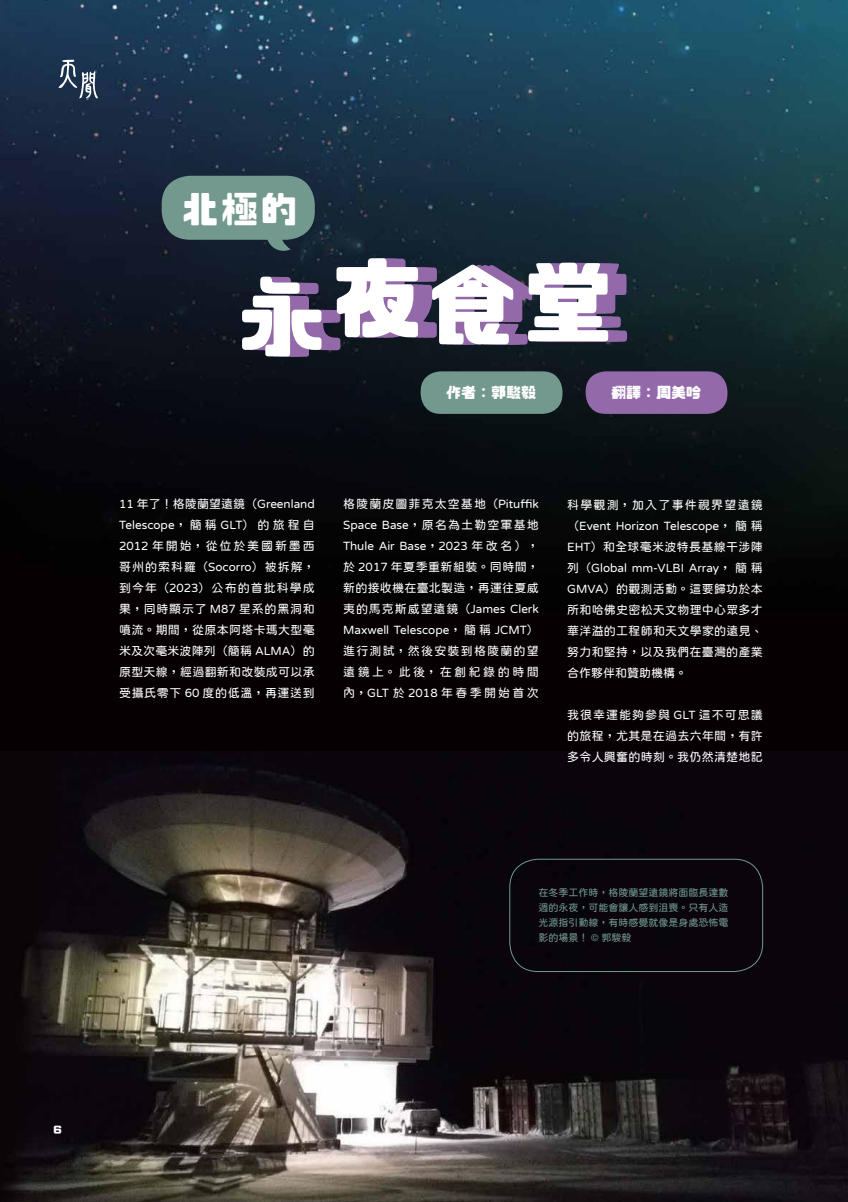
<style>
.page{position:relative;width:848px;height:1202px;background:#fff}
.page>*{position:absolute;margin:0;border:0;box-sizing:border-box;transform-origin:0 0}
.t1{font:90px "CP & TRANS";letter-spacing:-.79em;color:#fff}
.t2{font:37px "CP & TRANS";color:#fff}
.t3{font:15px "CP & TRANS";color:#fff}
.t4{font:12px/21px "jf openhuninn 1.1";letter-spacing:.02em;color:#fff;text-align:justify}
.t5{font:10px/15px "jf openhuninn 1.1";color:#73998e;text-align:justify}
.t6{font:9px "CP & TRANS";color:#fff}
.s1{color:#9369aa}
</style>
<div class="page">
<img style="left:0;top:0;width:848px;height:751px">
<img style="left:0;top:751px;width:848px;height:451px">
<svg style="left:58px;top:60px;width:40px;height:38px;background:#516277"></svg>
<div style="left:585px;top:371px;width:142px;height:43px;background:#9369aa;border-radius:20px"></div>
<div style="left:509px;top:859px;width:254px;height:113px;border:1px solid #73998e;border-radius:28px"></div>
<div style="left:420px;top:371px;width:142px;height:43px;background:#73998e;border-radius:20px"></div>
<div style="left:162px;top:176px;width:153px;height:64px;background:#73998e;border-radius:28px"></div>
<svg style="left:266px;top:239px;width:25px;height:12px"></svg>
<h2 class="t2" style="left:182px;top:191px;width:117px">北極的</h2>
<h1 class="t1" style="left:237px;top:260px;width:397px">永<span class="s1">永</span>夜<span class="s1">夜</span>食<span class="s1">食</span>堂<span class="s1">堂</span></h1>
<p class="t3" style="left:611px;top:385px;width:91px">翻譯：周美吟</p>
<p class="t3" style="left:446px;top:385px;width:91px">作者：郭駿毅</p>
<p class="t4" style="left:119px;top:493px;width:197px">11 年了！格陵蘭望遠鏡（Greenland Telescope，簡稱 GLT）的旅程自2012 年開始，從位於美國新墨西哥州的索科羅（Socorro）被拆解，到今年（2023）公布的首批科學成果，同時顯示了 M87 星系的黑洞和噴流。期間，從原本阿塔卡瑪大型毫米及次毫米波陣列（簡稱 ALMA）的原型天線，經過翻新和改裝成可以承受攝氏零下 60 度的低溫，再運送到</p>
<p class="t4" style="left:343px;top:493px;width:197px">格陵蘭皮圖菲克太空基地（Pituffik Space Base，原名為土勒空軍基地Thule Air Base，2023 年改名），於 2017 年夏季重新組裝。同時間，新的接收機在臺北製造，再運往夏威夷的馬克斯威望遠鏡（James Clerk Maxwell Telescope，簡稱 JCMT）進行測試，然後安裝到格陵蘭的望遠鏡上。此後，在創紀錄的時間內，GLT於2018 年春季開始首次</p>
<p class="t4" style="left:567px;top:494px;width:197px">科學觀測，加入了事件視界望遠鏡（Event Horizon Telescope，簡稱EHT）和全球毫米波特長基線干涉陣列（Global mm-VLBI Array，簡稱GMVA）的觀測活動。這要歸功於本所和哈佛史密松天文物理中心眾多才華洋溢的工程師和天文學家的遠見、努力和堅持，以及我們在臺灣的產業合作夥伴和贊助機構。</p>
<p class="t4" style="left:567px;top:704px;width:197px">我很幸運能夠參與 GLT 這不可思議的旅程，尤其是在過去六年間，有許多令人興奮的時刻。我仍然清楚地記</p>
<p class="t5" style="left:538px;top:885px;width:191px">在冬季工作時，格陵蘭望遠鏡將面臨長達數週的永夜，可能會讓人感到沮喪。只有人造光源指引動線，有時感覺就像是身處恐怖電影的場景！ © 郭駿毅</p>
<p class="t6" style="left:54px;top:1125px;width:9px">6</p>
</div>
